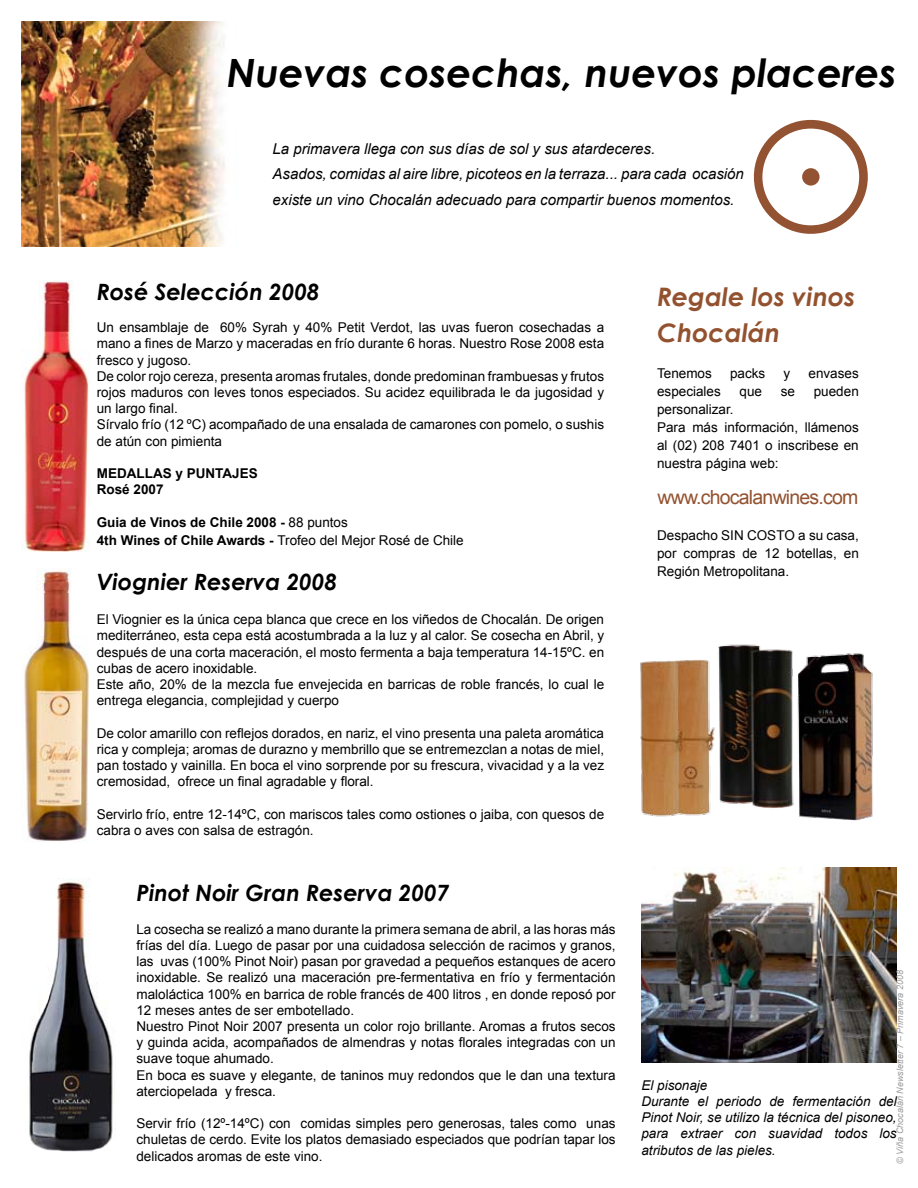
<style>
.page{position:relative;width:918px;height:1188px;background:#fff}
.page>*{position:absolute;margin:0;border:0;box-sizing:border-box;transform-origin:0 0}
.t1{font:italic 700 39px "Century Gothic";color:#000}
.t2{font:italic 700 25.5px/36px "Century Gothic";color:#93522f}
.t3{font:italic 700 22.5px "Century Gothic";color:#000}
.t4{font:19.5px "Arial";letter-spacing:-.04em;color:#93522f}
.t5{font:italic 15px/25.5px "Arial";color:#000}
.t6{font:13.5px/16.2px "Arial";color:#000}
.t7{font:italic 13.5px/16.2px "Arial";color:#000}
.t8{font:700 13.5px/16.2px "Arial";color:#000}
.t9{font:italic 9px "Arial";color:#9c9d9f}
.s1{font-weight:400}
</style>
<div class="page">
<img style="left:21px;top:21px;width:205px;height:225px">
<img style="left:29px;top:879px;width:84px;height:273px">
<img style="left:24px;top:570px;width:65px;height:271px">
<img style="left:641px;top:867px;width:256px;height:195px">
<img style="left:23px;top:281px;width:66px;height:270px">
<svg style="left:753px;top:119px;width:115px;height:115px"></svg>
<img style="left:640px;top:644px;width:233px;height:177px">
<h1 class="t1" style="left:227px;top:43px;width:672px">Nuevas cosechas, nuevos placeres</h1>
<p class="t5" style="left:273px;top:136px;width:473px">La primavera llega con sus días de sol y sus atardeceres.<br>Asados, comidas al aire libre, picoteos en la terraza... para cada ocasión existe un vino Chocalán adecuado para compartir buenos momentos.</p>
<h3 class="t3" style="left:97px;top:275px;width:224px">Rosé Selección 2008</h3>
<p class="t6" style="left:97px;top:319px;width:509px">Un ensamblaje de 60% Syrah y 40% Petit Verdot, las uvas fueron cosechadas a mano a fines de Marzo y maceradas en frío durante 6 horas. Nuestro Rose 2008 esta fresco y jugoso.<br>De color rojo cereza, presenta aromas frutales, donde predominan frambuesas y frutos rojos maduros con leves tonos especiados. Su acidez equilibrada le da jugosidad y un largo final.<br>Sírvalo frío (12 ºC) acompañado de una ensalada de camarones con pomelo, o sushis de atún con pimienta</p>
<p class="t8" style="left:97px;top:466px;width:163px">MEDALLAS y PUNTAJES<br>Rosé 2007</p>
<p class="t8" style="left:97px;top:513px;width:368px;line-height:18px">Guia de Vinos de Chile 2008 - <span class="s1">88 puntos<br></span>4th Wines of Chile Awards - <span class="s1">Trofeo del Mejor Rosé de Chile</span></p>
<h3 class="t3" style="left:97px;top:565px;width:242px">Viognier Reserva 2008</h3>
<p class="t6" style="left:97px;top:612px;width:509px">El Viognier es la única cepa blanca que crece en los viñedos de Chocalán. De origen mediterráneo, esta cepa está acostumbrada a la luz y al calor. Se cosecha en Abril, y después de una corta maceración, el mosto fermenta a baja temperatura 14-15ºC. en cubas de acero inoxidable.<br>Este año, 20% de la mezcla fue envejecida en barricas de roble francés, lo cual le entrega elegancia, complejidad y cuerpo</p>
<p class="t6" style="left:97px;top:725px;width:509px;text-align:justify">De color amarillo con reflejos dorados, en nariz, el vino presenta una paleta aromática rica y compleja; aromas de durazno y membrillo que se entremezclan a notas de miel, pan tostado y vainilla. En boca el vino sorprende por su frescura, vivacidad y a la vez cremosidad, ofrece un final agradable y floral.</p>
<p class="t6" style="left:97px;top:806px;width:509px">Servirlo frío, entre 12-14ºC, con mariscos tales como ostiones o jaiba, con quesos de cabra o aves con salsa de estragón.</p>
<h3 class="t3" style="left:136px;top:876px;width:314px">Pinot Noir Gran Reserva 2007</h3>
<p class="t6" style="left:136px;top:921px;width:481px">La cosecha se realizó a mano durante la primera semana de abril, a las horas más frías del día. Luego de pasar por una cuidadosa selección de racimos y granos, las uvas (100% Pinot Noir) pasan por gravedad a pequeños estanques de acero inoxidable. Se realizó una maceración pre-fermentativa en frío y fermentación maloláctica 100% en barrica de roble francés de 400 litros , en donde reposó por 12 meses antes de ser embotellado.<br>Nuestro Pinot Noir 2007 presenta un color rojo brillante. Aromas a frutos secos y guinda acida, acompañados de almendras y notas florales integradas con un suave toque ahumado.<br>En boca es suave y elegante, de taninos muy redondos que le dan una textura aterciopelada y fresca.</p>
<p class="t6" style="left:136px;top:1116px;width:481px;text-align:justify">Servir frío (12º-14ºC) con comidas simples pero generosas, tales como unas chuletas de cerdo. Evite los platos demasiado especiados que podrían tapar los delicados aromas de este vino.</p>
<h2 class="t2" style="left:657px;top:278px;width:200px">Regale los vinos<br>Chocalán</h2>
<p class="t6" style="left:657px;top:365px;width:56px">Tenemos</p>
<p class="t6" style="left:730px;top:365px;width:37px">packs</p>
<p class="t6" style="left:784px;top:365px;width:8px">y</p>
<p class="t6" style="left:809px;top:365px;width:52px">envases</p>
<p class="t6" style="left:657px;top:383px;width:65px">especiales</p>
<p class="t6" style="left:740px;top:383px;width:24px">que</p>
<p class="t6" style="left:781px;top:383px;width:16px">se</p>
<p class="t6" style="left:814px;top:383px;width:47px">pueden</p>
<p class="t6" style="left:657px;top:400px;width:203px;line-height:18px">personalizar.<br>Para más información, llámenos al (02) 208 7401 o inscribese en nuestra página web:</p>
<h3 class="t4" style="left:657px;top:484px;width:203px">www.chocalanwines.com</h3>
<p class="t6" style="left:657px;top:526px;width:203px;line-height:18px;text-align:justify">Despacho SIN COSTO a su casa, por compras de 12 botellas, en Región Metropolitana.</p>
<p class="t9" style="left:894px;top:1164px;width:195px;rotate:-90deg">© Viña Chocalán Newsletter 7 – Primavera 2008</p>
<p class="t7" style="left:641px;top:1077px;width:257px">El pisonaje<br>Durante el periodo de fermentación del<br>Pinot Noir, se utilizo la técnica del pisoneo, para extraer con suavidad todos los atributos de las pieles.</p>
</div>
